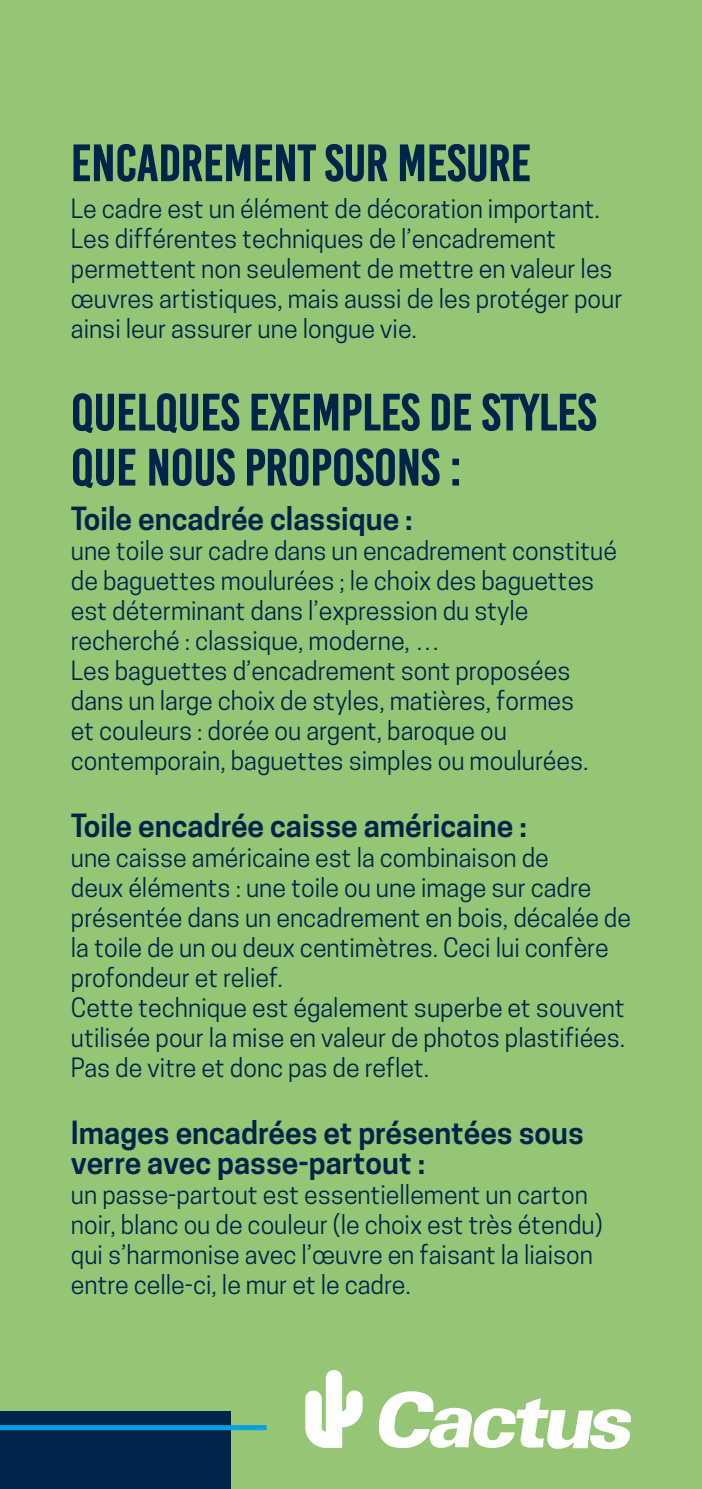
<style>
.page{position:relative;width:702px;height:1489px;background:#fff}
.page>*{position:absolute;margin:0;border:0;box-sizing:border-box;transform-origin:0 0}
.t1{font:700 52.5px/55px "Base One";color:#00254b}
.t2{font:600 30px/30px "Cooper Hewitt";color:#00254b}
.t3{font:25px/30px "Cooper Hewitt";color:#00254b}
</style>
<div class="page">
<div style="left:0;top:0;width:702px;height:1488px;background:#94c676"></div>
<svg style="left:378px;top:1391px;width:253px;height:58px"></svg>
<svg style="left:305px;top:1370px;width:57px;height:77px"></svg>
<div style="left:0;top:1410px;width:230px;height:78px;background:#00254b"></div>
<svg style="left:0;top:1424px;width:266px;height:5px"></svg>
<hr style="left:0;top:0;width:1px;height:462px;background:#009fe3">
<h1 class="t1" style="left:71px;top:136px;width:461px">ENCADREMENT SUR MESURE</h1>
<p class="t3" style="left:71px;top:194px;width:553px">Le cadre est un élément de décoration important.<br>Les différentes techniques de l’encadrement permettent non seulement de mettre en valeur les œuvres artistiques, mais aussi de les protéger pour ainsi leur assurer une longue vie.</p>
<h1 class="t1" style="left:71px;top:385px;width:527px">QUELQUES EXEMPLES DE STYLES<br>QUE NOUS PROPOSONS :</h1>
<p class="t2" style="left:71px;top:503px;width:343px">Toile encadrée classique :</p>
<p class="t3" style="left:71px;top:535px;width:547px">une toile sur cadre dans un encadrement constitué de baguettes moulurées ; le choix des baguettes est déterminant dans l’expression du style recherché : classique, moderne, …<br>Les baguettes d’encadrement sont proposées dans un large choix de styles, matières, formes<br>et couleurs : dorée ou argent, baroque ou contemporain, baguettes simples ou moulurées.</p>
<p class="t2" style="left:71px;top:810px;width:457px">Toile encadrée caisse américaine :</p>
<p class="t3" style="left:71px;top:842px;width:561px">une caisse américaine est la combinaison de<br>deux éléments : une toile ou une image sur cadre présentée dans un encadrement en bois, décalée de la toile de un ou deux centimètres. Ceci lui confère profondeur et relief.<br>Cette technique est également superbe et souvent utilisée pour la mise en valeur de photos plastifiées.<br>Pas de vitre et donc pas de reflet.</p>
<p class="t2" style="left:71px;top:1117px;width:514px">Images encadrées et présentées sous verre avec passe-partout :</p>
<p class="t3" style="left:71px;top:1179px;width:533px">un passe-partout est essentiellement un carton noir, blanc ou de couleur (le choix est très étendu) qui s’harmonise avec l’œuvre en faisant la liaison entre celle-ci, le mur et le cadre.</p>
</div>
